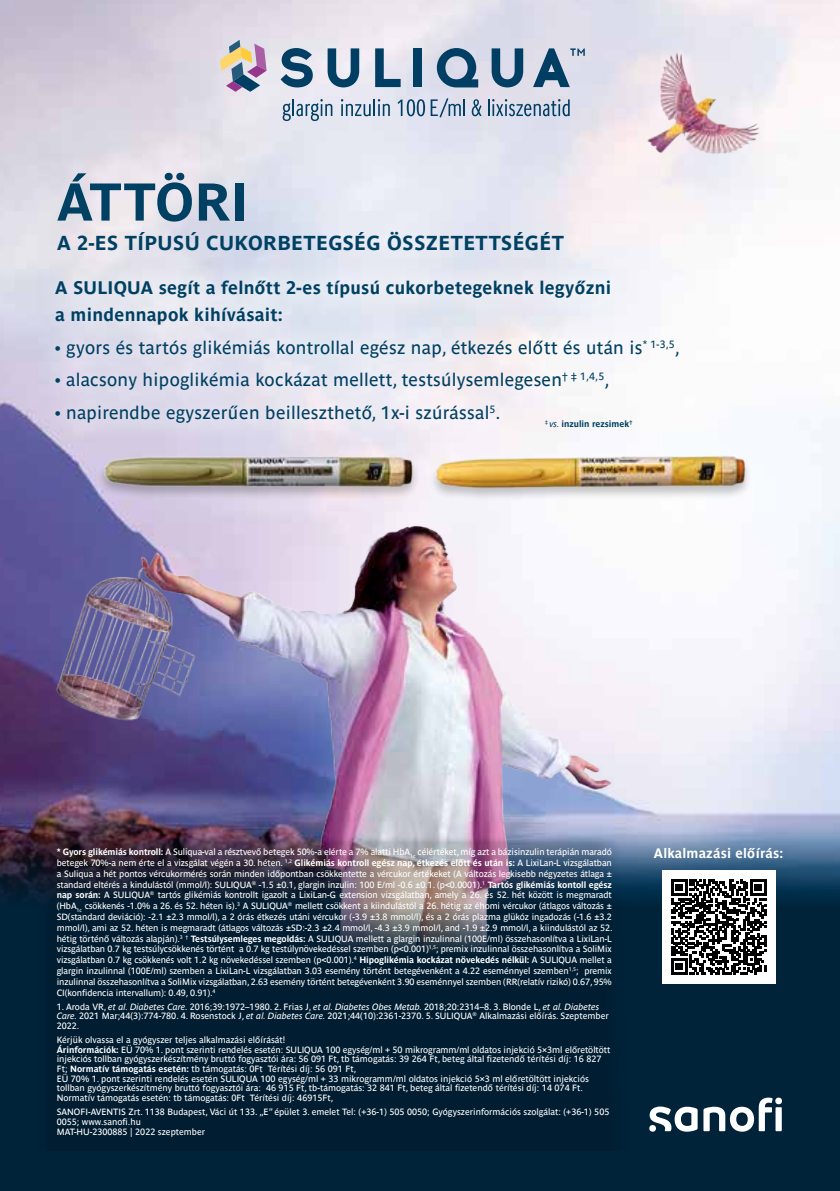
<style>
.page{position:relative;width:840px;height:1191px;background:#fff}
.page>*{position:absolute;margin:0;border:0;box-sizing:border-box;transform-origin:0 0}
.t1{font:700 52.6px "Parisine Std";letter-spacing:.01em;color:#004062}
.t2{font:700 20px "Parisine Std";letter-spacing:.02em;color:#004062}
.t3{font:18px "Parisine Std";letter-spacing:.015em;color:#004062}
.t4{font:700 18px/27.6px "Parisine Std";letter-spacing:.015em;color:#004062}
.t5{font:700 13.6px "Parisine Std";letter-spacing:.015em;color:#fff}
.t6{font:9px/10.8px "Parisine Std";color:#fff}
.t7{font:700 9px "Parisine Std";color:#004062}
.s1{font-weight:400;font-style:italic}
.s2{font-weight:700}
.s3{font-style:italic}
</style>
<div class="page">
<div style="left:0;top:0;width:839px;height:1191px;background:#001d31"></div>
<img style="left:0;top:0;width:839px;height:895px">
<img style="left:18px;top:478px;width:821px;height:475px">
<img style="left:515px;top:10px;width:304px;height:301px">
<img style="left:36px;top:836px;width:613px;height:117px">
<svg style="left:280px;top:48px;width:32px;height:39px"></svg>
<svg style="left:375px;top:48px;width:25px;height:39px"></svg>
<div style="left:413px;top:48px;width:9px;height:39px;background:#003e63"></div>
<svg style="left:491px;top:48px;width:32px;height:39px"></svg>
<svg style="left:327px;top:48px;width:32px;height:39px"></svg>
<svg style="left:436px;top:48px;width:42px;height:39px;background:#6586a1"></svg>
<svg style="left:532px;top:48px;width:52px;height:39px;background:#8fa5ba"></svg>
<svg style="left:220px;top:40px;width:46px;height:52px;background:#b5a9b0"></svg>
<svg style="left:341px;top:99px;width:48px;height:17px"></svg>
<svg style="left:282px;top:99px;width:50px;height:22px"></svg>
<svg style="left:397px;top:98px;width:68px;height:20px"></svg>
<svg style="left:471px;top:99px;width:10px;height:17px"></svg>
<svg style="left:487px;top:99px;width:82px;height:17px"></svg>
<div style="left:429px;top:454px;width:322px;height:48px;background:#f8f8fa"></div>
<img style="left:426px;top:444px;width:329px;height:54px">
<div style="left:97px;top:455px;width:323px;height:45px;background:#000;opacity:.23"></div>
<img style="left:94px;top:444px;width:329px;height:54px">
<svg style="left:34px;top:259px;width:665px;height:185px;background:#e8e7f1"></svg>
<div style="left:661px;top:870px;width:114px;height:113px;background:#fff"></div>
<svg style="left:671px;top:879px;width:94px;height:95px"></svg>
<div style="left:775px;top:1107px;width:6px;height:24px;background:#fff"></div>
<svg style="left:703px;top:1097px;width:69px;height:34px"></svg>
<svg style="left:649px;top:1106px;width:48px;height:25px"></svg>
<svg style="left:774px;top:1097px;width:7px;height:7px"></svg>
<h1 class="t1" style="left:57px;top:171px;width:193px">ÁTTÖRI</h1>
<h2 class="t2" style="left:57px;top:231px;width:508px">A 2-ES TÍPUSÚ CUKORBETEGSÉG ÖSSZETETTSÉGÉT</h2>
<h3 class="t4" style="left:55px;top:273px;width:557px">A SULIQUA segít a felno˝tt 2-es típusú cukorbetegeknek legyo˝zni a mindennapok kihívásait:</h3>
<h3 class="t3" style="left:55px;top:337px;width:626px">• gyors és tartós glikémiás kontrollal egész nap, étkezés elo˝tt és után is<sup>*</sup> <sup>1-3,5</sup>,</h3>
<h3 class="t3" style="left:55px;top:370px;width:555px">• alacsony hipoglikémia kockázat mellett, testsúlysemlegesen<sup>†</sup> <sup>‡</sup> <sup>1,4,5</sup>,</h3>
<h3 class="t3" style="left:55px;top:402px;width:446px">• napirendbe egyszeru˝en beillesztheto˝, 1x-i szúrással<sup>5</sup>.</h3>
<p class="t7" style="left:544px;top:418px;width:89px"><sup>‡</sup> <span class="s1">vs.</span> inzulin rezsimek<sup>†</sup></p>
<p class="t6" style="left:57px;top:846px;width:557px;text-align:justify"><span class="s2">* Gyors glikémiás kontroll:</span> A Suliqua-val a résztvevo˝ betegek 50%-a elérte a 7% alatti HbA<sub>1c</sub> célértéket, míg azt a bázisinzulin terápián maradó betegek 70%-a nem érte el a vizsgálat végén a 30. héten. <sup>1,2</sup> <span class="s2">Glikémiás kontroll egész nap, étkezés elo˝tt és után is:</span> A LixiLan-L vizsgálatban a Suliqua a hét pontos vércukormérés során minden ido˝pontban csökkentette a vércukor értékeket (A változás legkisebb négyzetes átlaga ± standard eltérés a kindulástól (mmol/l): SULIQUA<sup>®</sup> -1.5 ±0.1, glargin inzulin: 100 E/ml -0.6 ±0.1. (p&lt;0.0001).<sup>1</sup> <span class="s2">Tartós glikémiás kontoll egész nap során:</span> A SULIQUA<sup>®</sup> tartós glikémiás kontrollt igazolt a LixiLan-G extension vizsgálatban, amely a 26. és 52. hét között is megmaradt (HbA<sub>1c</sub> csökkenés -1.0% a 26. és 52. héten is).<sup>3</sup> A SULIQUA<sup>®</sup> mellett csökkent a kiindulástól a 26. hétig az éhomi vércukor (átlagos változás ± SD(standard deviáció): -2.1 ±2.3 mmol/l), a 2 órás étkezés utáni vércukor (-3.9 ±3.8 mmol/l), és a 2 órás plazma glükóz ingadozás (-1.6 ±3.2 mmol/l), ami az 52. héten is megmaradt (átlagos változás ±SD:-2.3 ±2.4 mmol/l, -4.3 ±3.9 mmol/l, and -1.9 ±2.9 mmol/l, a kiindulástól az 52. hétig történo˝ változás alapján).<sup>3</sup> <sup>†</sup> <span class="s2">Testsúlysemleges megoldás:</span> A SULIQUA mellett a glargin inzulinnal (100E/ml) összehasonlítva a LixiLan-L vizsgálatban 0.7 kg testsúlycsökkenés történt a 0.7 kg testúlynövekedéssel szemben (p&lt;0.001)<sup>1,5</sup>; premix inzulinnal összehasonlítva a SoliMix vizsgálatban 0.7 kg csökkenés volt 1.2 kg növekedéssel szemben (p&lt;0.001).<sup>4</sup> <span class="s2">Hipoglikémia kockázat növekedés nélkül:</span> A SULIQUA mellet a glargin inzulinnal (100E/ml) szemben a LixiLan-L vizsgálatban 3.03 esemény történt betegévenként a 4.22 eseménnyel szemben<sup>1,5</sup>; premix inzulinnal összehasonlítva a SoliMix vizsgálatban, 2.63 esemény történt betegévenként 3.90 eseménnyel szemben (RR(relatív rizikó) 0.67, 95% CI(konfidencia intervallum): 0.49, 0.91).<sup>4</sup></p>
<p class="t6" style="left:57px;top:1001px;width:553px;line-height:9.8px">1. Aroda VR, <span class="s3">et al. Diabetes Care.</span> 2016;39:1972–1980. 2. Frias J, <span class="s3">et al. Diabetes Obes Metab.</span> 2018;20:2314–8. 3. Blonde L, <span class="s3">et al. Diabetes<br>Care.</span> 2021 Mar;44(3):774-780. 4. Rosenstock J, <span class="s3">et al. Diabetes Care.</span> 2021;44(10):2361-2370. 5. SULIQUA<sup>®</sup> Alkalmazási elo˝írás. Szeptember<br>2022.</p>
<p class="t6" style="left:57px;top:1034px;width:555px;line-height:9.8px">Kérjük olvassa el a gyógyszer teljes alkalmazási elo˝írását!<br><span class="s2">Árinformációk:</span> EÜ 70% 1. pont szerinti rendelés esetén: SULIQUA 100 egység/ml + 50 mikrogramm/ml oldatos injekció 5×3ml elo˝retöltött injekciós tollban gyógyszerkészítmény bruttó fogyasztói ára: 56 091 Ft, tb támogatás: 39 264 Ft, beteg által fizetendo˝ térítési díj: 16 827<br>Ft; <span class="s2">Normatív támogatás esetén:</span> tb támogatás: 0Ft Térítési díj: 56 091 Ft,<br>EÜ 70% 1. pont szerinti rendelés esetén SULIQUA 100 egység/ml + 33 mikrogramm/ml oldatos injekció 5×3 ml elo˝retöltött injekciós tollban gyógyszerkészítmény bruttó fogyasztói ára: 46 915 Ft, tb-támogatás: 32 841 Ft, beteg által fizetendo˝ térítési díj: 14 074 Ft.<br>Normatív támogatás esetén: tb támogatás: 0Ft Térítési díj: 46915Ft,</p>
<p class="t6" style="left:57px;top:1107px;width:554px;line-height:9.8px">SANOFI-AVENTIS Zrt. 1138 Budapest, Váci út 133. „E” épület 3. emelet Tel: (+36-1) 505 0050; Gyógyszerinformációs szolgálat: (+36-1) 505<br>0055; www.sanofi.hu<br>MAT-HU-2300885 | 2022 szeptember</p>
<h3 class="t5" style="left:653px;top:845px;width:131px">Alkalmazási elo˝írás:</h3>
</div>
